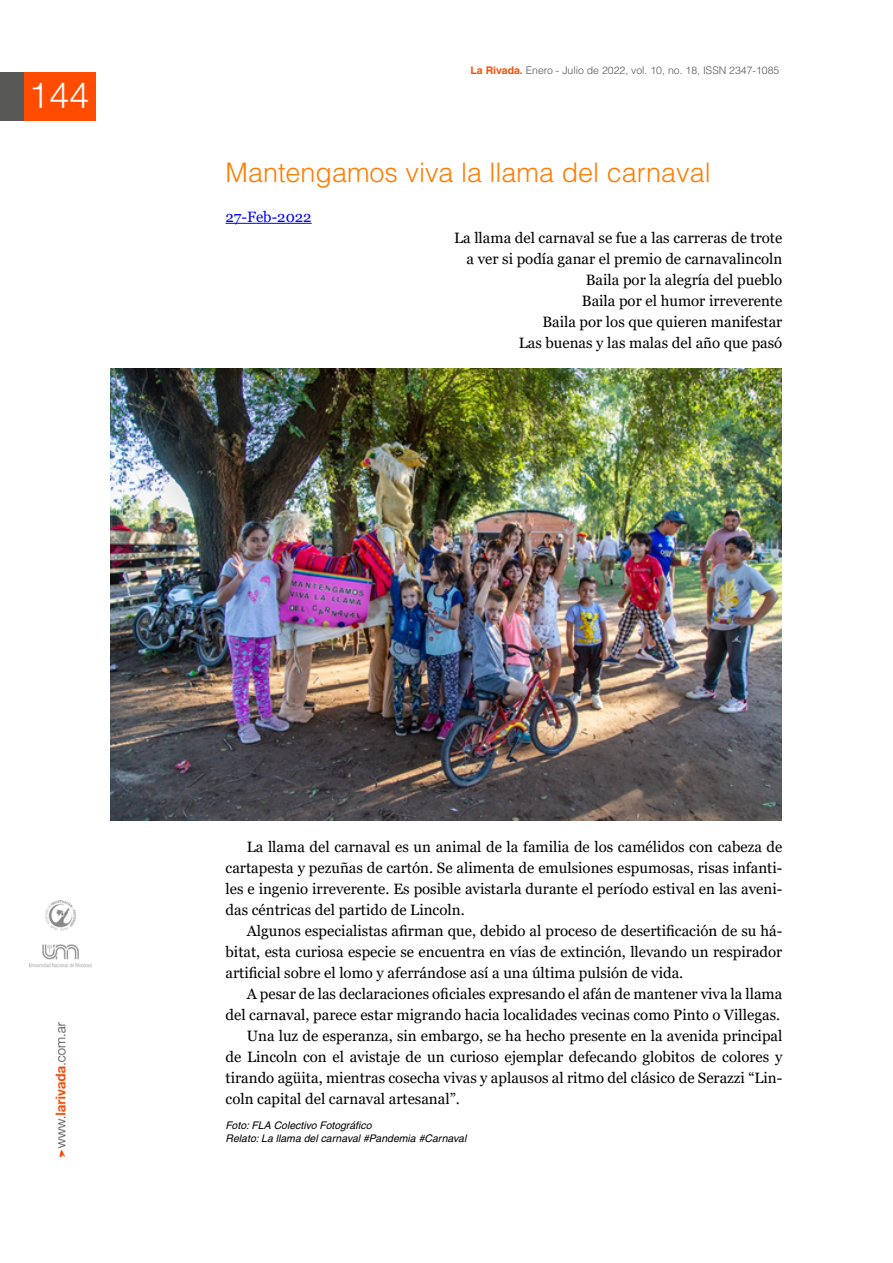
<style>
.page{position:relative;width:893px;height:1263px;background:#fff}
.page>*{position:absolute;margin:0;border:0;box-sizing:border-box;transform-origin:0 0}
.t1{font:300 36px "Helvetica Neue";color:#fff}
.Subtitulo_EN_FOCO_05{font:300 27px "Helvetica";color:#ff7c00}
.cuerpo_rivada{font:15px/21px "Georgia";color:#000;text-align:justify}
.cuerpo_rivada-2{font:15px "Georgia";color:#00f}
.Pie{font:italic 10.5px "Helvetica";color:#000}
.t2{font:300 10.5px "Helvetica";color:#575756}
.s1{font-weight:700;color:#ff4c00}
</style>
<div class="page">
<div style="left:24px;top:73px;width:72px;height:48px;background:#ff4c00"></div>
<div style="left:0;top:73px;width:24px;height:48px;background:#575756"></div>
<img style="left:29px;top:901px;width:63px;height:256px">
<hr style="left:226px;top:223px;width:86px;height:1px;background:#00f">
<img style="left:111px;top:369px;width:670px;height:451px">
<h1 class="t1" style="left:29px;top:73px;width:62px">144</h1>
<p class="t2" style="left:471px;top:63px;width:310px"><span class="s1">La Rivada.</span> Enero - Julio de 2022, vol. 10, no. 18, ISSN 2347-1085</p>
<p class="Subtitulo_EN_FOCO_05" style="left:226px;top:156px;width:487px">Mantengamos viva la llama del carnaval</p>
<p class="cuerpo_rivada-2" style="left:226px;top:208px;width:88px">27-Feb-2022</p>
<p class="cuerpo_rivada" style="left:454px;top:228px;width:330px">La llama del carnaval se fue a las carreras de trote</p>
<p class="cuerpo_rivada" style="left:467px;top:249px;width:317px">a ver si podía ganar el premio de carnavalincoln</p>
<p class="cuerpo_rivada" style="left:586px;top:270px;width:198px">Baila por la alegría del pueblo</p>
<p class="cuerpo_rivada" style="left:582px;top:291px;width:202px">Baila por el humor irreverente</p>
<p class="cuerpo_rivada" style="left:542px;top:312px;width:242px">Baila por los que quieren manifestar</p>
<p class="cuerpo_rivada" style="left:519px;top:333px;width:265px">Las buenas y las malas del año que pasó</p>
<p class="cuerpo_rivada" style="left:226px;top:837px;width:558px;text-indent:21px">La llama del carnaval es un animal de la familia de los camélidos con cabeza de cartapesta y pezuñas de cartón. Se alimenta de emulsiones espumosas, risas infanti&shy;les e ingenio irreverente. Es posible avistarla durante el período estival en las aveni&shy;das céntricas del partido de Lincoln.</p>
<p class="cuerpo_rivada" style="left:226px;top:921px;width:558px;text-indent:21px">Algunos especialistas afirman que, debido al proceso de desertificación de su há&shy;bitat, esta curiosa especie se encuentra en vías de extinción, llevando un respirador artificial sobre el lomo y aferrándose así a una última pulsión de vida.</p>
<p class="cuerpo_rivada" style="left:226px;top:984px;width:558px;text-align:right">A pesar de las declaraciones oficiales expresando el afán de mantener viva la llama del carnaval, parece estar migrando hacia localidades vecinas como Pinto o Villegas.</p>
<p class="cuerpo_rivada" style="left:226px;top:1026px;width:558px;text-indent:21px">Una luz de esperanza, sin embargo, se ha hecho presente en la avenida principal de Lincoln con el avistaje de un curioso ejemplar defecando globitos de colores y tirando agüita, mientras cosecha vivas y aplausos al ritmo del clásico de Serazzi “Lin&shy;coln capital del carnaval artesanal”.</p>
<p class="Pie" style="left:226px;top:1119px;width:148px">Foto: FLA Colectivo Fotográfico</p>
<p class="Pie" style="left:226px;top:1132px;width:242px">Relato: La llama del carnaval #Pandemia #Carnaval</p>
</div>
